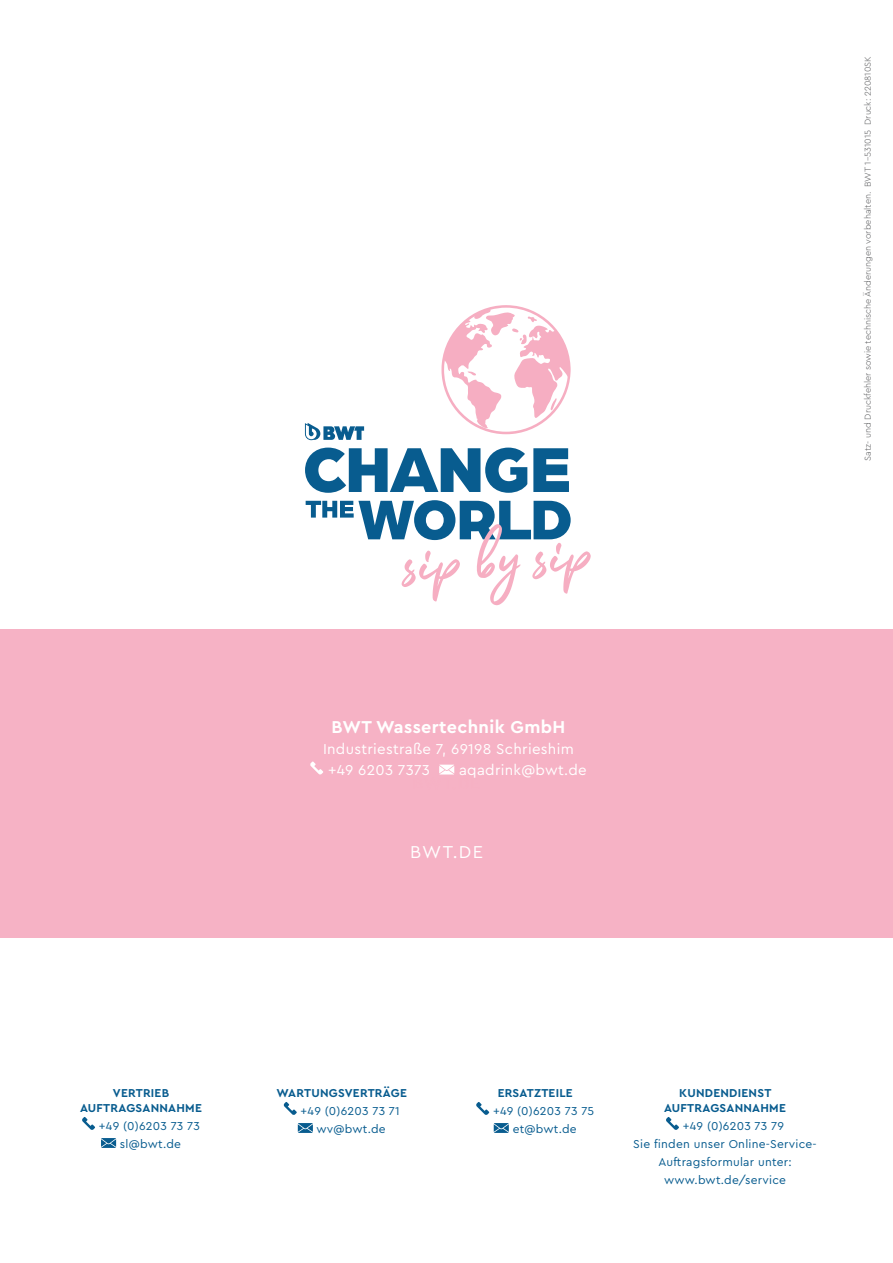
<style>
.page{position:relative;width:893px;height:1263px;background:#fff}
.page>*{position:absolute;margin:0;border:0;box-sizing:border-box;transform-origin:0 0}
.t1{font:700 18px "Cera PRO";letter-spacing:.02em;color:#fff}
.t2{font:18px "Cera PRO";color:#fff}
.t3{font:15px/21px "Cera PRO";letter-spacing:.02em;color:#fff}
.t4{font:12px/18px "Cera PRO";letter-spacing:.02em;color:#085c8f;text-align:center}
.t5{font:700 12px/15px "Cera PRO";letter-spacing:.02em;color:#085c8f;text-align:center}
.t6{font:300 9px "Cera PRO";color:#57585a}
</style>
<div class="page">
<svg style="left:82px;top:1117px;width:13px;height:13px"></svg>
<svg style="left:101px;top:1138px;width:15px;height:10px"></svg>
<svg style="left:284px;top:1102px;width:13px;height:13px"></svg>
<svg style="left:298px;top:1123px;width:15px;height:10px"></svg>
<svg style="left:476px;top:1102px;width:13px;height:13px"></svg>
<svg style="left:494px;top:1123px;width:15px;height:10px"></svg>
<svg style="left:666px;top:1117px;width:13px;height:13px"></svg>
<div style="left:0;top:629px;width:893px;height:309px;background:#f6aec2"></div>
<svg style="left:310px;top:761px;width:13px;height:14px"></svg>
<svg style="left:439px;top:765px;width:15px;height:9px"></svg>
<svg style="left:305px;top:448px;width:264px;height:45px"></svg>
<svg style="left:441px;top:305px;width:130px;height:129px"></svg>
<svg style="left:306px;top:500px;width:285px;height:105px"></svg>
<svg style="left:305px;top:423px;width:59px;height:17px"></svg>
<p class="t6" style="left:862px;top:460px;width:406px;rotate:-90deg">Satz- und Druckfehler sowie technische Änderungen vorbehalten. BWT 1-531015 Druck: 220810SK</p>
<h1 class="t1" style="left:332px;top:714px;width:235px">BWT Wassertechnik GmbH</h1>
<p class="t3" style="left:328px;top:737px;width:247px;text-indent:-5px">Industriestraße 7, 69198 Schrieshim +49 6203 7373</p>
<p class="t3" style="left:459px;top:758px;width:129px">aqadrink@bwt.de</p>
<h1 class="t2" style="left:410px;top:840px;width:74px">BWT.DE</h1>
<p class="t5" style="left:80px;top:1085px;width:123px">VERTRIEB<br>AUFTRAGSANNAHME</p>
<p class="t4" style="left:99px;top:1116px;width:103px">+49 (0)6203 73 73 sl@bwt.de</p>
<p class="t5" style="left:277px;top:1085px;width:132px">WARTUNGSVERTRÄGE</p>
<p class="t4" style="left:301px;top:1101px;width:101px">+49 (0)6203 73 71 wv@bwt.de</p>
<p class="t5" style="left:498px;top:1085px;width:77px">ERSATZTEILE</p>
<p class="t4" style="left:493px;top:1101px;width:103px">+49 (0)6203 73 75 et@bwt.de</p>
<p class="t5" style="left:664px;top:1085px;width:123px">KUNDENDIENST<br>AUFTRAGSANNAHME</p>
<p class="t4" style="left:683px;top:1116px;width:103px">+49 (0)6203 73 79</p>
<p class="t4" style="left:633px;top:1134px;width:185px">Sie finden unser Online-Service-</p>
<p class="t4" style="left:658px;top:1152px;width:135px">Auftragsformular unter:</p>
<p class="t4" style="left:664px;top:1170px;width:124px">www.bwt.de/service</p>
</div>
